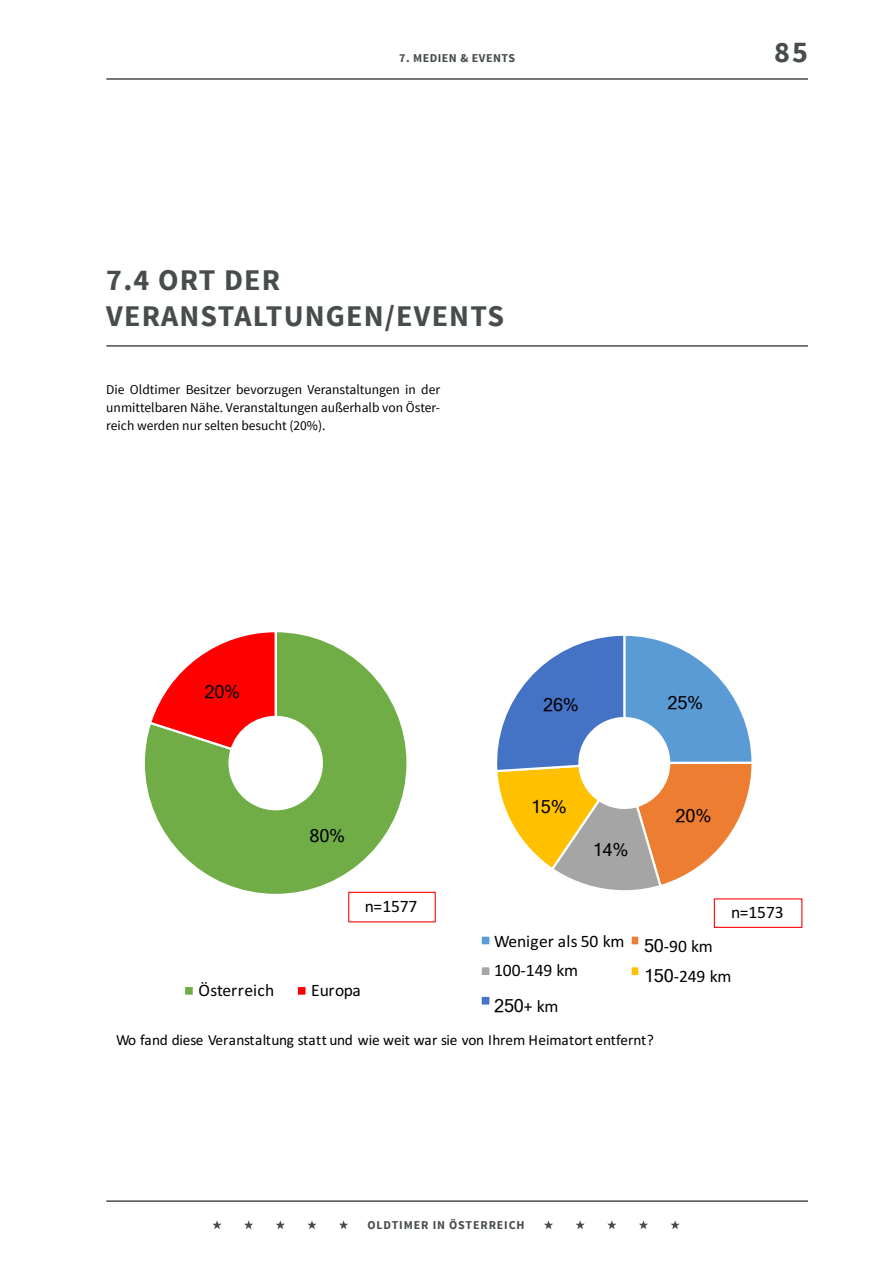
<style>
.page{position:relative;width:893px;height:1263px;background:#fff}
.page>*{position:absolute;margin:0;border:0;box-sizing:border-box;transform-origin:0 0}
.t1{font:700 30px/36px "Source Sans Pro";letter-spacing:.04em;color:#474c4d}
.t2{font:17.55px/29.8px "Calibri";letter-spacing:-.005em;color:#000}
.t3{font:17.55px "Mangal";letter-spacing:-.015em;color:#000}
.t4{font:17.55px "Calibri";letter-spacing:.015em;color:#000}
.t5{font:15.3px "Calibri";letter-spacing:-.005em;color:#000}
.t6{font:13.5px/18px "Source Sans Pro";color:#000;text-align:justify}
.t7{font:700 12px "Source Sans Pro";letter-spacing:.07em;color:#474c4d}
.t8{font:700 12px "Source Sans Pro";letter-spacing:.04em;color:#474c4d}
.s1{font-family:"Mangal"}
.s2{font-family:"Calibri"}
</style>
<div class="page">
<svg style="left:339px;top:1220px;width:9px;height:9px"></svg>
<svg style="left:212px;top:1220px;width:10px;height:9px"></svg>
<svg style="left:276px;top:1220px;width:9px;height:9px"></svg>
<svg style="left:244px;top:1220px;width:9px;height:9px"></svg>
<svg style="left:307px;top:1220px;width:10px;height:9px"></svg>
<svg style="left:670px;top:1220px;width:10px;height:9px"></svg>
<svg style="left:544px;top:1220px;width:9px;height:9px"></svg>
<svg style="left:607px;top:1220px;width:9px;height:9px"></svg>
<svg style="left:575px;top:1220px;width:10px;height:9px"></svg>
<svg style="left:639px;top:1220px;width:9px;height:9px"></svg>
<hr style="left:106px;top:1200px;width:702px;height:2px;background:#474c4d">
<hr style="left:106px;top:78px;width:702px;height:2px;background:#474c4d">
<hr style="left:106px;top:345px;width:702px;height:2px;background:#474c4d">
<svg style="left:144px;top:632px;width:266px;height:262px"></svg>
<svg style="left:147px;top:632px;width:131px;height:120px"></svg>
<div style="left:184px;top:986px;width:10px;height:10px;background:#70ad47"></div>
<div style="left:183px;top:985px;width:12px;height:12px;border:2px solid #fff"></div>
<div style="left:297px;top:986px;width:10px;height:10px;background:#f00"></div>
<div style="left:296px;top:985px;width:12px;height:12px;border:2px solid #fff"></div>
<div style="left:348px;top:892px;width:88px;height:30px;border:1px solid #f00"></div>
<svg style="left:497px;top:635px;width:255px;height:256px"></svg>
<div style="left:481px;top:935px;width:9px;height:10px;background:#5b9bd5"></div>
<div style="left:480px;top:934px;width:12px;height:12px;border:2px solid #fff"></div>
<div style="left:631px;top:935px;width:8px;height:10px;background:#ed7d31"></div>
<div style="left:629px;top:934px;width:11px;height:12px;border:2px solid #fff"></div>
<div style="left:481px;top:966px;width:9px;height:10px;background:#a5a5a5"></div>
<div style="left:480px;top:965px;width:12px;height:12px;border:2px solid #fff"></div>
<div style="left:631px;top:966px;width:8px;height:10px;background:#ffc000"></div>
<div style="left:629px;top:965px;width:11px;height:12px;border:2px solid #fff"></div>
<div style="left:481px;top:996px;width:9px;height:10px;background:#4472c4"></div>
<div style="left:480px;top:995px;width:12px;height:12px;border:2px solid #fff"></div>
<div style="left:714px;top:898px;width:88px;height:30px;border:1px solid #f00"></div>
<p class="t8" style="left:399px;top:50px;width:117px">7. MEDIEN &amp; EVENTS</p>
<h1 class="t1" style="left:774px;top:35px;width:35px">85</h1>
<h1 class="t1" style="left:106px;top:263px;width:399px">7.4 ORT DER<br>VERANSTALTUNGEN/EVENTS</h1>
<p class="t6" style="left:106px;top:381px;width:335px">Die Oldtimer Besitzer bevorzugen Veranstaltungen in der unmittelbaren Nähe. Veranstaltungen außerhalb von Öster&shy;reich werden nur selten besucht (20%).</p>
<p class="t3" style="left:205px;top:682px;width:37px">20%</p>
<p class="t3" style="left:309px;top:826px;width:37px">80%</p>
<p class="t2" style="left:365px;top:891px;width:54px">n=1577</p>
<p class="t3" style="left:543px;top:695px;width:37px">26%</p>
<p class="t3" style="left:531px;top:797px;width:37px">15%</p>
<p class="t3" style="left:593px;top:839px;width:37px">14%</p>
<p class="t3" style="left:667px;top:693px;width:37px">25%</p>
<p class="t3" style="left:676px;top:806px;width:37px">20%</p>
<p class="t2" style="left:731px;top:897px;width:54px">n=1573</p>
<p class="t2" style="left:494px;top:925px;width:220px">Weniger als 50 km <span class="s1">50</span>-90 km<br>100-149 km</p>
<p class="t2" style="left:644px;top:961px;width:89px"><span class="s1">150</span>-249 km</p>
<p class="t4" style="left:198px;top:978px;width:77px">Österreich</p>
<p class="t2" style="left:311px;top:975px;width:51px">Europa</p>
<p class="t3" style="left:494px;top:995px;width:66px">250<span class="s2">+ km</span></p>
<p class="t5" style="left:116px;top:1029px;width:539px">Wo fand diese Veranstaltung statt und wie weit war sie von Ihrem Heimatort entfernt?</p>
<p class="t7" style="left:368px;top:1217px;width:159px">OLDTIMER IN ÖSTERREICH</p>
</div>
